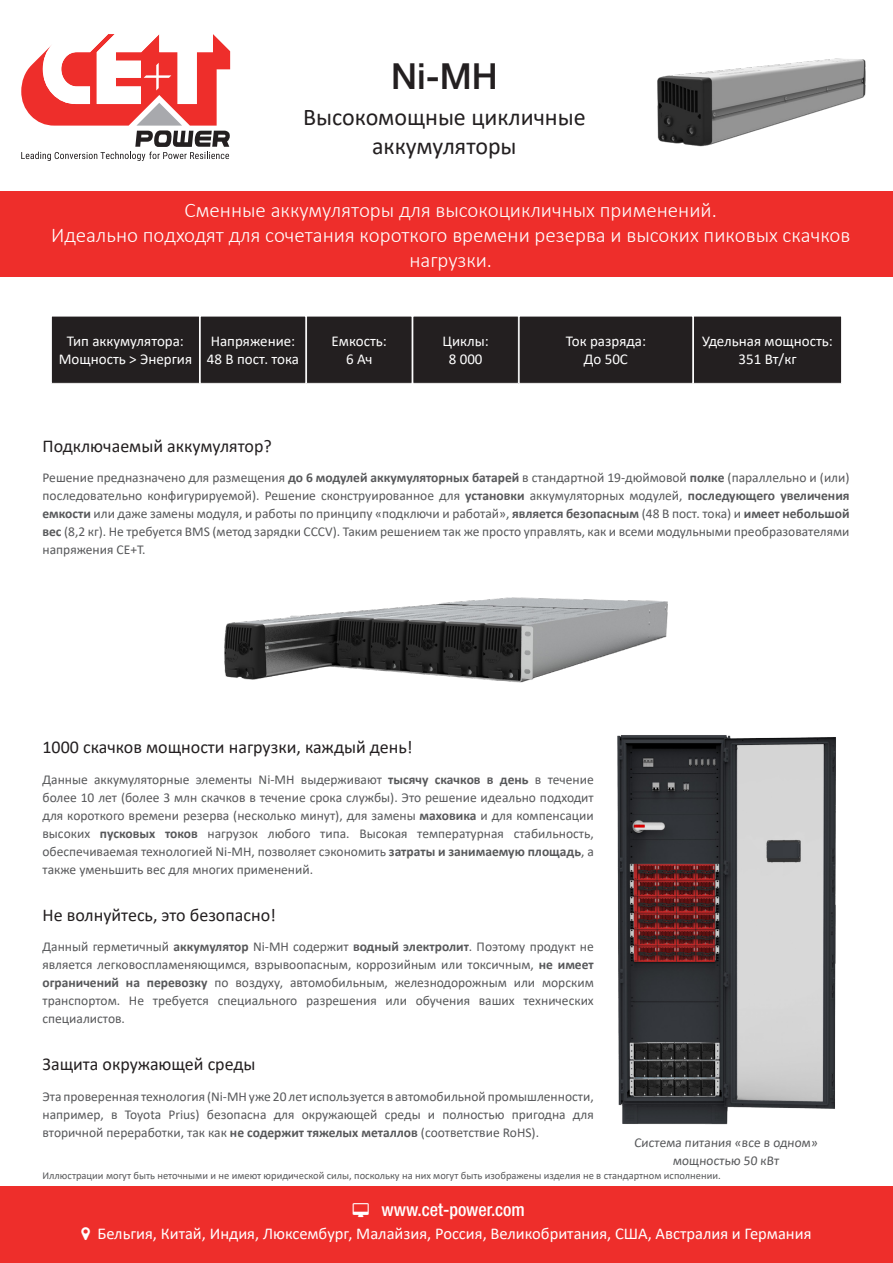
<style>
.page{position:relative;width:893px;height:1263px;background:#fff}
.page>*{position:absolute;margin:0;border:0;box-sizing:border-box;transform-origin:0 0}
.t1{font:500 36px "Helvetica Neue LT Std";color:#231f20}
.t2{font:24px/28.8px "Calibri";color:#231f20;text-align:center}
.Title_Definition{font:300 21px/25.2px "Calibri";color:#fff;text-align:center}
.Heading{font:18px "Calibri";color:#231f20}
.t3{font:500 condensed 18px "Helvetica Neue LT Std";color:#fff}
.t4{font:16.5px "Calibri";color:#fff}
.Power_Value{font:15px "Calibri";color:#fff}
.BT{font:13.5px/18px "Calibri";color:#57585a;text-align:justify}
.Note{font:10.5px "Calibri";color:#57585a}
.s1{font-weight:700}
</style>
<div class="page">
<div style="left:0;top:1186px;width:893px;height:77px;background:#ee2e2b"></div>
<svg style="left:21px;top:34px;width:209px;height:127px"></svg>
<div style="left:0;top:191px;width:893px;height:85px;background:#ee2e2b"></div>
<img style="left:224px;top:597px;width:444px;height:86px">
<div style="left:51px;top:316px;width:148px;height:67px;background:#231f20"></div>
<div style="left:51px;top:316px;width:149px;height:68px;border:1px solid #fff"></div>
<div style="left:519px;top:316px;width:174px;height:67px;background:#231f20"></div>
<div style="left:519px;top:316px;width:174px;height:68px;border:1px solid #fff"></div>
<div style="left:693px;top:316px;width:149px;height:67px;background:#231f20"></div>
<div style="left:693px;top:316px;width:149px;height:68px;border:1px solid #fff"></div>
<div style="left:200px;top:316px;width:106px;height:67px;background:#231f20"></div>
<div style="left:200px;top:316px;width:106px;height:68px;border:1px solid #fff"></div>
<div style="left:307px;top:316px;width:105px;height:67px;background:#231f20"></div>
<div style="left:306px;top:316px;width:106px;height:68px;border:1px solid #fff"></div>
<div style="left:413px;top:316px;width:105px;height:67px;background:#231f20"></div>
<div style="left:412px;top:316px;width:107px;height:68px;border:1px solid #fff"></div>
<img style="left:657px;top:58px;width:209px;height:89px">
<img style="left:617px;top:735px;width:219px;height:390px">
<p class="t1" style="left:391px;top:55px;width:108px">Ni-MH</p>
<p class="t2" style="left:303px;top:102px;width:284px">Высокомощные цикличные аккумуляторы</p>
<p class="Title_Definition" style="left:185px;top:197px;width:534px">Сменные аккумуляторы для высокоцикличных применений.</p>
<p class="Title_Definition" style="left:51px;top:222px;width:801px">Идеально подходят для сочетания короткого времени резерва и высоких пиковых скачков нагрузки.</p>
<p class="Power_Value" style="left:67px;top:331px;width:119px">Тип аккумулятора:</p>
<p class="Power_Value" style="left:59px;top:349px;width:135px">Мощность &gt; Энергия</p>
<p class="Power_Value" style="left:211px;top:331px;width:86px">Напряжение:</p>
<p class="Power_Value" style="left:207px;top:349px;width:94px">48 В пост. тока</p>
<p class="Power_Value" style="left:332px;top:331px;width:57px">Емкость:</p>
<p class="Power_Value" style="left:346px;top:349px;width:28px">6 Ач</p>
<p class="Power_Value" style="left:442px;top:331px;width:48px">Циклы:</p>
<p class="Power_Value" style="left:449px;top:349px;width:35px">8 000</p>
<p class="Power_Value" style="left:566px;top:331px;width:82px">Ток разряда:</p>
<p class="Power_Value" style="left:584px;top:349px;width:46px">До 50С</p>
<p class="Power_Value" style="left:702px;top:331px;width:132px">Удельная мощность:</p>
<p class="Power_Value" style="left:738px;top:349px;width:60px">351 Вт/кг</p>
<p class="Heading" style="left:43px;top:433px;width:231px">Подключаемый аккумулятор?</p>
<p class="BT" style="left:43px;top:468px;width:809px">Решение предназначено для размещения <span class="s1">до 6 модулей аккумуляторных батарей</span> в стандартной 19-дюймовой <span class="s1">полке</span> (параллельно и (или) последовательно конфигурируемой). Решение сконструированное для <span class="s1">установки</span> аккумуляторных модулей, <span class="s1">последующего увеличения емкости</span> или даже замены модуля, и работы по принципу «подключи и работай», <span class="s1">является безопасным</span> (48 В пост. тока) и <span class="s1">имеет небольшой вес</span> (8,2 кг). Не требуется BMS (метод зарядки CCCV). Таким решением так же просто управлять, как и всеми модульными преобразователями напряжения CE+T.</p>
<p class="Heading" style="left:43px;top:735px;width:372px">1000 скачков мощности нагрузки, каждый день!</p>
<p class="BT" style="left:43px;top:770px;width:553px">Данные аккумуляторные элементы Ni-MH выдерживают <span class="s1">тысячу скачков в день</span> в течение более 10 лет (более 3 млн скачков в течение срока службы). Это решение идеально подходит для короткого времени резерва (несколько минут), для замены <span class="s1">маховика</span> и для компенсации высоких <span class="s1">пусковых токов</span> нагрузок любого типа. Высокая температурная стабильность, обеспечиваемая технологией Ni-MH, позволяет сэкономить <span class="s1">затраты и занимаемую площадь</span>, а также уменьшить вес для многих применений.</p>
<p class="Heading" style="left:43px;top:902px;width:235px">Не волнуйтесь, это безопасно!</p>
<p class="BT" style="left:43px;top:937px;width:553px">Данный герметичный <span class="s1">аккумулятор</span> Ni-MH содержит <span class="s1">водный электролит</span>. Поэтому продукт не является легковоспламеняющимся, взрывоопасным, коррозийным или токсичным, <span class="s1">не имеет ограничений на перевозку</span> по воздуху, автомобильным, железнодорожным или морским транспортом. Не требуется специального разрешения или обучения ваших технических специалистов.</p>
<p class="Heading" style="left:43px;top:1051px;width:214px">Защита окружающей среды</p>
<p class="BT" style="left:43px;top:1087px;width:553px">Эта проверенная технология (Ni-MH уже 20 лет используется в автомобильной промышленности, например, в Toyota Prius) безопасна для окружающей среды и полностью пригодна для вторичной переработки, так как <span class="s1">не содержит тяжелых металлов</span> (соответствие RoHS).</p>
<p class="Note" style="left:43px;top:1168px;width:680px">Иллюстрации могут быть неточными и не имеют юридической силы, поскольку на них могут быть изображены изделия не в стандартном исполнении.</p>
<p class="BT" style="left:634px;top:1133px;width:186px;text-align:center">Система питания «все в одном» мощностью 50 кВт</p>
<h3 class="t3" style="left:381px;top:1198px;width:145px">www.cet-power.com</h3>
<p class="t4" style="left:98px;top:1222px;width:715px">Бельгия, Китай, Индия, Люксембург, Малайзия, Россия, Великобритания, США, Австралия и Германия</p>
</div>
